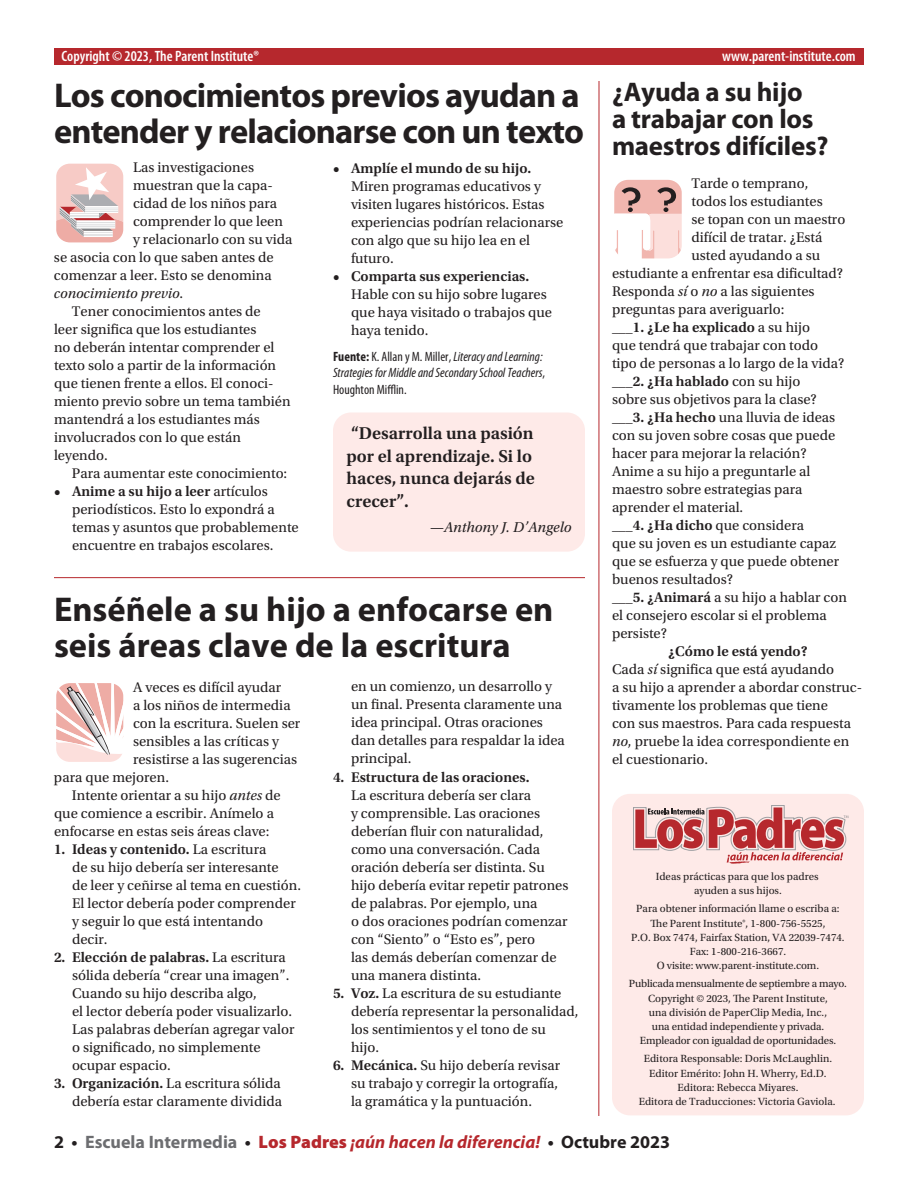
<style>
.page{position:relative;width:918px;height:1188px;background:#fff}
.page>*{position:absolute;margin:0;border:0;box-sizing:border-box;transform-origin:0 0}
.t1{font:700 34.5px/36px "Myriad Pro";letter-spacing:-.025em;color:#231f20}
.t2{font:700 34.5px/36px "Myriad Pro";color:#231f20}
.t3{font:700 27px/27px "Myriad Pro";letter-spacing:-.01em;color:#231f20}
.t4{font:600 18px/22.5px "Utopia Std";color:#231f20}
.t5{font:italic 700 18px "Myriad Pro";color:#b6282d}
.t6{font:600 condensed 15px "Myriad Pro";color:#fff}
.t7{font:italic 15px "Utopia Std";color:#231f20}
.t8{font:14.7px/18px "Utopia Std";color:#231f20}
.t9{font:600 14.7px "Utopia Std";color:#231f20}
.t10{font:italic 14.7px "Utopia Std";color:#231f20}
.t11{font:italic condensed 13.5px/16.5px "Myriad Pro";color:#231f20}
.t12{font:10.95px/14.1px "Utopia Std";color:#231f20;text-align:center}
.s1{font-style:normal}
.s2{font-weight:600}
.s3{font-weight:700;font-style:normal}
.s4{font-style:italic}
.s5{font-weight:400}
.s6{font-style:normal;color:#231f20}
.s7{font-style:normal;color:#6c6d70}
.s8{font-weight:900;font-style:normal}
</style>
<div class="page">
<div style="left:612px;top:794px;width:252px;height:321px;background:#feeae8;border-radius:18px"></div>
<svg style="left:633px;top:805px;width:215px;height:59px"></svg>
<svg style="left:56px;top:163px;width:68px;height:80px"></svg>
<svg style="left:614px;top:179px;width:68px;height:80px"></svg>
<div style="left:333px;top:412px;width:252px;height:140px;background:#feeae8;border-radius:18px"></div>
<div style="left:54px;top:49px;width:810px;height:16px;background:#b6282d"></div>
<hr style="left:54px;top:577px;width:531px;height:1px;background:#b6282d">
<hr style="left:598px;top:81px;width:1px;height:1035px;background:#b6282d">
<svg style="left:56px;top:683px;width:68px;height:79px"></svg>
<p class="t6" style="left:62px;top:46px;width:199px">Copyright © 2023, The Parent Institute®</p>
<p class="t6" style="left:722px;top:46px;width:135px">www.parent-institute.com</p>
<h1 class="t1" style="left:54px;top:76px;width:532px">Los conocimientos previos ayudan a entender y relacionarse con un texto</h1>
<h2 class="t3" style="left:612px;top:78px;width:218px">¿Ayuda a su hijo<br>a trabajar con los maestros difíciles?</h2>
<p class="t8" style="left:133px;top:159px;width:123px">Las investigaciones</p>
<p class="t8" style="left:133px;top:177px;width:141px">muestran que la capa-</p>
<p class="t8" style="left:133px;top:195px;width:146px">cidad de los niños para</p>
<p class="t8" style="left:133px;top:213px;width:151px">comprender lo que leen</p>
<p class="t8" style="left:133px;top:231px;width:161px">y relacionarlo con su vida</p>
<p class="t8" style="left:54px;top:249px;width:221px">se asocia con lo que saben antes de</p>
<p class="t8" style="left:54px;top:267px;width:219px">comenzar a leer. Esto se denomina</p>
<p class="t10" style="left:54px;top:285px;width:131px">conocimiento previo<span class="s1">.</span></p>
<p class="t8" style="left:72px;top:303px;width:190px">Tener conocimientos antes de</p>
<p class="t8" style="left:54px;top:321px;width:204px">leer significa que los estudiantes</p>
<p class="t8" style="left:54px;top:339px;width:222px">no deberán intentar comprender el</p>
<p class="t8" style="left:54px;top:357px;width:224px">texto solo a partir de la información</p>
<p class="t8" style="left:54px;top:375px;width:221px">que tienen frente a ellos. El conoci-</p>
<p class="t8" style="left:54px;top:393px;width:238px">miento previo sobre un tema también</p>
<p class="t8" style="left:54px;top:411px;width:207px">mantendrá a los estudiantes más</p>
<p class="t8" style="left:54px;top:429px;width:188px">involucrados con lo que están</p>
<p class="t8" style="left:54px;top:447px;width:55px">leyendo.</p>
<p class="t8" style="left:72px;top:465px;width:217px">Para aumentar este conocimiento:</p>
<p class="t8" style="left:72px;top:483px;width:228px;text-indent:-18px"><span class="s2">• Anime a su hijo a leer</span> artículos periodísticos. Esto lo expondrá a temas y asuntos que probablemente encuentre en trabajos escolares.</p>
<p class="t9" style="left:333px;top:160px;width:200px">• Amplíe el mundo de su hijo.</p>
<p class="t8" style="left:351px;top:178px;width:214px">Miren programas educativos y visiten lugares históricos. Estas experiencias podrían relacionarse con algo que su hijo lea en el futuro.</p>
<p class="t9" style="left:333px;top:268px;width:198px">• Comparta sus experiencias.</p>
<p class="t8" style="left:351px;top:286px;width:203px">Hable con su hijo sobre lugares que haya visitado o trabajos que haya tenido.</p>
<p class="t11" style="left:333px;top:348px;width:214px"><span class="s3">Fuente:</span> <span class="s1">K. Allan y M. Miller,</span> Literacy and Learning:<br>Strategies for Middle and Secondary School Teachers<span class="s1">,<br>Houghton Mifflin.</span></p>
<p class="t4" style="left:346px;top:422px;width:190px">“Desarrolla una pasión por el aprendizaje. Si lo haces, nunca dejarás de crecer”.</p>
<p class="t7" style="left:430px;top:519px;width:143px">—Anthony J. D’Angelo</p>
<h1 class="t2" style="left:54px;top:591px;width:501px">Enséñele a su hijo a enfocarse en seis áreas clave de la escritura</h1>
<p class="t8" style="left:133px;top:678px;width:150px">A veces es difícil ayudar</p>
<p class="t8" style="left:133px;top:696px;width:159px">a los niños de intermedia</p>
<p class="t8" style="left:133px;top:714px;width:169px">con la escritura. Suelen ser</p>
<p class="t8" style="left:133px;top:732px;width:148px">sensibles a las críticas y</p>
<p class="t8" style="left:133px;top:750px;width:166px">resistirse a las sugerencias</p>
<p class="t8" style="left:54px;top:768px;width:117px">para que mejoren.</p>
<p class="t8" style="left:72px;top:786px;width:210px">Intente orientar a su hijo <span class="s4">antes</span> de</p>
<p class="t8" style="left:54px;top:804px;width:221px">que comience a escribir. Anímelo a</p>
<p class="t8" style="left:54px;top:822px;width:217px">enfocarse en estas seis áreas clave:</p>
<p class="t8" style="left:72px;top:840px;width:231px;text-indent:-18px"><span class="s2">1. Ideas y contenido.</span> La escritura<br>de su hijo debería ser interesante<br>de leer y ceñirse al tema en cuestión.<br>El lector debería poder comprender y seguir lo que está intentando decir.</p>
<p class="t8" style="left:72px;top:948px;width:224px;text-indent:-18px"><span class="s2">2. Elección de palabras.</span> La escritura sólida debería “crear una imagen”.<br>Cuando su hijo describa algo,<br>el lector debería poder visualizarlo.<br>Las palabras deberían agregar valor o significado, no simplemente ocupar espacio.</p>
<p class="t8" style="left:54px;top:1074px;width:230px;text-align:right"><span class="s2">3. Organización.</span> La escritura sólida debería estar claramente dividida</p>
<p class="t8" style="left:351px;top:678px;width:215px">en un comienzo, un desarrollo y un final. Presenta claramente una idea principal. Otras oraciones dan detalles para respaldar la idea principal.</p>
<p class="t9" style="left:333px;top:769px;width:198px">4. Estructura de las oraciones.</p>
<p class="t8" style="left:351px;top:786px;width:219px">La escritura debería ser clara<br>y comprensible. Las oraciones deberían fluir con naturalidad, como una conversación. Cada oración debería ser distinta. Su hijo debería evitar repetir patrones de palabras. Por ejemplo, una<br>o dos oraciones podrían comenzar con “Siento” o “Esto es”, pero<br>las demás deberían comenzar de una manera distinta.</p>
<p class="t8" style="left:351px;top:984px;width:229px;text-indent:-18px"><span class="s2">5. Voz.</span> La escritura de su estudiante debería representar la personalidad, los sentimientos y el tono de su<br>hijo.</p>
<p class="t8" style="left:351px;top:1056px;width:211px;text-indent:-18px"><span class="s2">6. Mecánica.</span> Su hijo debería revisar su trabajo y corregir la ortografía, la gramática y la puntuación.</p>
<p class="t8" style="left:692px;top:175px;width:118px">Tarde o temprano,</p>
<p class="t8" style="left:692px;top:193px;width:133px">todos los estudiantes</p>
<p class="t8" style="left:692px;top:211px;width:155px">se topan con un maestro</p>
<p class="t8" style="left:692px;top:229px;width:133px">difícil de tratar. ¿Está</p>
<p class="t8" style="left:692px;top:247px;width:130px">usted ayudando a su</p>
<p class="t8" style="left:612px;top:265px;width:233px">estudiante a enfrentar esa dificultad?</p>
<p class="t8" style="left:612px;top:283px;width:204px">Responda <span class="s4">sí</span> o <span class="s4">no</span> a las siguientes</p>
<p class="t8" style="left:612px;top:301px;width:174px">preguntas para averiguarlo:</p>
<p class="t9" style="left:612px;top:319px;width:200px">___1. ¿Le ha explicado <span class="s5">a su hijo</span></p>
<p class="t8" style="left:612px;top:337px;width:208px">que tendrá que trabajar con todo</p>
<p class="t8" style="left:612px;top:355px;width:234px">tipo de personas a lo largo de la vida?</p>
<p class="t9" style="left:612px;top:373px;width:190px">___2. ¿Ha hablado <span class="s5">con su hijo</span></p>
<p class="t8" style="left:612px;top:391px;width:206px">sobre sus objetivos para la clase?</p>
<p class="t8" style="left:612px;top:409px;width:225px"><span class="s2">___3. ¿Ha hecho</span> una lluvia de ideas</p>
<p class="t8" style="left:612px;top:427px;width:225px">con su joven sobre cosas que puede</p>
<p class="t8" style="left:612px;top:445px;width:196px">hacer para mejorar la relación?</p>
<p class="t8" style="left:612px;top:463px;width:200px">Anime a su hijo a preguntarle al</p>
<p class="t8" style="left:612px;top:481px;width:192px">maestro sobre estrategias para</p>
<p class="t8" style="left:612px;top:499px;width:133px">aprender el material.</p>
<p class="t9" style="left:612px;top:517px;width:194px">___4. ¿Ha dicho <span class="s5">que considera</span></p>
<p class="t8" style="left:612px;top:535px;width:226px">que su joven es un estudiante capaz</p>
<p class="t8" style="left:612px;top:553px;width:229px">que se esfuerza y que puede obtener</p>
<p class="t8" style="left:612px;top:571px;width:122px">buenos resultados?</p>
<p class="t8" style="left:612px;top:589px;width:237px"><span class="s2">___5. ¿Animará</span> a su hijo a hablar con</p>
<p class="t8" style="left:612px;top:607px;width:216px">el consejero escolar si el problema</p>
<p class="t8" style="left:612px;top:625px;width:57px">persiste?</p>
<p class="t8" style="left:612px;top:643px;width:252px;text-indent:56px"><span class="s2">¿Cómo le está yendo?<br></span>Cada <span class="s4">sí</span> significa que está ayudando<br>a su hijo a aprender a abordar construc&shy;tivamente los problemas que tiene<br>con sus maestros. Para cada respuesta <span class="s4">no</span>, pruebe la idea correspondiente en el cuestionario.</p>
<p class="t12" style="left:656px;top:869px;width:164px">Ideas prácticas para que los padres ayuden a sus hijos.</p>
<p class="t12" style="left:631px;top:902px;width:215px">Para obtener información llame o escriba a:<br>The Parent Institute®, 1-800-756-5525,<br>P.O. Box 7474, Fairfax Station, VA 22039-7474.<br>Fax: 1-800-216-3667.<br>O visite: www.parent-institute.com.</p>
<p class="t12" style="left:629px;top:977px;width:220px">Publicada mensualmente de septiembre a mayo.<br>Copyright © 2023, The Parent Institute,<br>una división de PaperClip Media, Inc.,<br>una entidad independiente y privada.<br>Empleador con igualdad de oportunidades.</p>
<p class="t12" style="left:639px;top:1052px;width:198px">Editora Responsable: Doris McLaughlin.<br>Editor Emérito: John H. Wherry, Ed.D.<br>Editora: Rebecca Miyares.<br>Editora de Traducciones: Victoria Gaviola.</p>
<p class="t5" style="left:54px;top:1130px;width:618px"><span class="s6">2 •</span> <span class="s7">Escuela Intermedia</span> <span class="s6">•</span> <span class="s8">Los Padres</span> ¡aún hacen la diferencia! <span class="s6">• Octubre 2023</span></p>
</div>
